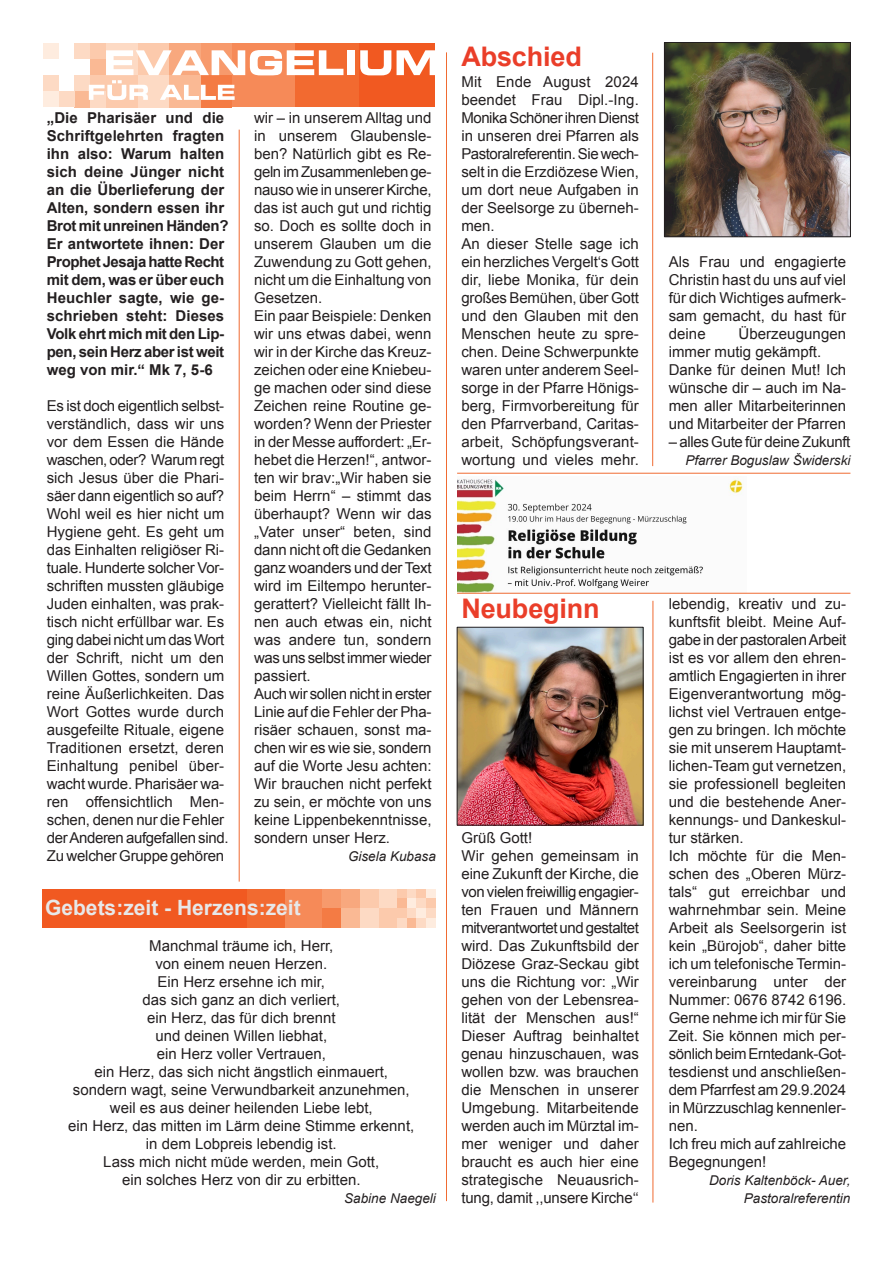
<style>
.page{position:relative;width:893px;height:1263px;background:#fff}
.page>*{position:absolute;margin:0;border:0;box-sizing:border-box;transform-origin:0 0}
.t1{font:700 27px "Arial";letter-spacing:-.005em;color:#ea3e29}
.t2{font:700 21px "Arial";color:#e7e8e9}
.t3{font:15px/18px "Arial";color:#231f20}
.t4{font:700 15px/18px "Arial";color:#231f20}
.t5{font:15px "Arial";letter-spacing:-.02em;color:#231f20}
.t6{font:italic 13.5px/18px "Arial";color:#231f20;text-align:right}
</style>
<div class="page">
<div style="left:43px;top:889px;width:204px;height:38px;background:#f15921"></div>
<div style="left:284px;top:889px;width:38px;height:38px;background:#f68a58"></div>
<div style="left:322px;top:889px;width:19px;height:19px;background:#f79a6c"></div>
<div style="left:322px;top:908px;width:19px;height:19px;background:#f47b44"></div>
<div style="left:341px;top:889px;width:19px;height:19px;background:#f8a87e"></div>
<div style="left:341px;top:908px;width:19px;height:19px;background:#fab994"></div>
<div style="left:360px;top:889px;width:19px;height:19px;background:#fccaac"></div>
<div style="left:360px;top:908px;width:19px;height:19px;background:#fddac4"></div>
<div style="left:379px;top:889px;width:19px;height:19px;background:#fddac4"></div>
<div style="left:379px;top:908px;width:19px;height:19px;background:#fccaac"></div>
<div style="left:398px;top:889px;width:9px;height:9px;background:#fccaac"></div>
<div style="left:398px;top:898px;width:9px;height:10px;background:#fab994"></div>
<div style="left:407px;top:889px;width:10px;height:9px;background:#fddac4"></div>
<div style="left:407px;top:898px;width:10px;height:10px;background:#feecdf"></div>
<div style="left:417px;top:889px;width:9px;height:9px;background:#fccaac"></div>
<div style="left:417px;top:898px;width:9px;height:10px;background:#fddac4"></div>
<div style="left:426px;top:889px;width:9px;height:9px;background:#feecdf"></div>
<div style="left:426px;top:898px;width:9px;height:10px;background:#fccaac"></div>
<div style="left:398px;top:908px;width:9px;height:10px;background:#fccaac"></div>
<div style="left:398px;top:918px;width:9px;height:9px;background:#fddac4"></div>
<div style="left:407px;top:908px;width:10px;height:10px;background:#fddac4"></div>
<div style="left:407px;top:918px;width:10px;height:9px;background:#fab994"></div>
<div style="left:417px;top:908px;width:9px;height:10px;background:#feecdf"></div>
<div style="left:417px;top:918px;width:9px;height:9px;background:#fddac4"></div>
<div style="left:426px;top:908px;width:9px;height:10px;background:#fddac4"></div>
<div style="left:426px;top:918px;width:9px;height:9px;background:#feecdf"></div>
<div style="left:247px;top:889px;width:37px;height:38px;background:#f26a30"></div>
<hr style="left:446px;top:52px;width:1px;height:1149px;background:#f06b32">
<hr style="left:239px;top:130px;width:1px;height:751px;background:#f06b32">
<hr style="left:652px;top:53px;width:1px;height:413px;background:#f06b32">
<hr style="left:653px;top:601px;width:1px;height:601px;background:#f06b32">
<div style="left:358px;top:44px;width:77px;height:63px;background:#f15921"></div>
<div style="left:232px;top:44px;width:63px;height:63px;background:#f68a58"></div>
<div style="left:201px;top:44px;width:31px;height:31px;background:#f79a6c"></div>
<div style="left:201px;top:75px;width:31px;height:32px;background:#f47b44"></div>
<div style="left:169px;top:44px;width:32px;height:31px;background:#f8a87e"></div>
<div style="left:169px;top:75px;width:32px;height:32px;background:#fab994"></div>
<div style="left:138px;top:44px;width:31px;height:31px;background:#fccaac"></div>
<div style="left:138px;top:75px;width:31px;height:32px;background:#fddac4"></div>
<div style="left:106px;top:44px;width:32px;height:31px;background:#fddac4"></div>
<div style="left:106px;top:75px;width:32px;height:32px;background:#fccaac"></div>
<div style="left:90px;top:44px;width:16px;height:15px;background:#fccaac"></div>
<div style="left:74px;top:44px;width:16px;height:15px;background:#fddac4"></div>
<div style="left:43px;top:44px;width:16px;height:15px;background:#feecdf"></div>
<div style="left:90px;top:91px;width:16px;height:16px;background:#fddac4"></div>
<div style="left:74px;top:75px;width:16px;height:16px;background:#fddac4"></div>
<div style="left:74px;top:91px;width:16px;height:16px;background:#fab994"></div>
<div style="left:59px;top:91px;width:15px;height:16px;background:#fddac4"></div>
<div style="left:43px;top:75px;width:16px;height:16px;background:#fddac4"></div>
<div style="left:43px;top:91px;width:16px;height:16px;background:#feecdf"></div>
<div style="left:295px;top:44px;width:63px;height:63px;background:#f26a30"></div>
<svg style="left:89px;top:50px;width:254px;height:50px"></svg>
<div style="left:347px;top:50px;width:8px;height:25px;background:#fff"></div>
<svg style="left:360px;top:50px;width:31px;height:25px"></svg>
<svg style="left:397px;top:50px;width:38px;height:25px"></svg>
<img style="left:666px;top:44px;width:183px;height:191px">
<div style="left:664px;top:42px;width:187px;height:195px;border:1px solid #231f20"></div>
<img style="left:459px;top:629px;width:182px;height:194px">
<div style="left:457px;top:627px;width:186px;height:198px;border:1px solid #231f20"></div>
<img style="left:457px;top:476px;width:289px;height:117px">
<hr style="left:457px;top:473px;width:393px;height:1px;background:#f06b32">
<hr style="left:457px;top:593px;width:393px;height:1px;background:#f06b32">
<p class="t4" style="left:47px;top:110px;width:183px">„Die Pharisäer und die<br>Schriftgelehrten fragten ihn also: Warum halten sich deine Jünger nicht an die Überlieferung der<br>Alten, sondern essen ihr<br>Brot mit unreinen Händen?<br>Er antwortete ihnen: Der<br>Prophet Jesaja hatte Recht mit dem, was er über euch<br>Heuchler sagte, wie ge&shy;schrieben steht: Dieses<br>Volk ehrt mich mit den Lip&shy;pen, sein Herz aber ist weit weg von mir.“ Mk 7, 5-6</p>
<p class="t3" style="left:47px;top:398px;width:183px">Es ist doch eigentlich selbst&shy;verständlich, dass wir uns vor dem Essen die Hände waschen, oder? Warum regt sich Jesus über die Phari&shy;säer dann eigentlich so auf?<br>Wohl weil es hier nicht um<br>Hygiene geht. Es geht um das Einhalten religiöser Ri&shy;tuale. Hunderte solcher Vor&shy;schriften mussten gläubige<br>Juden einhalten, was prak&shy;tisch nicht erfüllbar war. Es ging dabei nicht um das Wort der Schrift, nicht um den<br>Willen Gottes, sondern um reine Äußerlichkeiten. Das<br>Wort Gottes wurde durch ausgefeilte Rituale, eigene<br>Traditionen ersetzt, deren<br>Einhaltung penibel über&shy;wacht wurde. Pharisäer wa&shy;ren offensichtlich Men&shy;schen, denen nur die Fehler der Anderen aufgefallen sind.<br>Zu welcher Gruppe gehören</p>
<p class="t3" style="left:254px;top:110px;width:179px">wir – in unserem Alltag und in unserem Glaubensle&shy;ben? Natürlich gibt es Re&shy;geln im Zusammenleben ge&shy;nauso wie in unserer Kirche, das ist auch gut und richtig so. Doch es sollte doch in unserem Glauben um die<br>Zuwendung zu Gott gehen, nicht um die Einhaltung von<br>Gesetzen.<br>Ein paar Beispiele: Denken wir uns etwas dabei, wenn wir in der Kirche das Kreuz&shy;zeichen oder eine Kniebeu&shy;ge machen oder sind diese<br>Zeichen reine Routine ge&shy;worden? Wenn der Priester in der Messe auffordert: „Er&shy;hebet die Herzen!“, antwor&shy;ten wir brav:„Wir haben sie beim Herrn“ – stimmt das überhaupt? Wenn wir das „Vater unser“ beten, sind dann nicht oft die Gedanken ganz woanders und der Text wird im Eiltempo herunter&shy;gerattert? Vielleicht fällt Ih&shy;nen auch etwas ein, nicht was andere tun, sondern was uns selbst immer wieder passiert.<br>Auch wir sollen nicht in erster<br>Linie auf die Fehler der Pha&shy;risäer schauen, sonst ma&shy;chen wir es wie sie, sondern auf die Worte Jesu achten:<br>Wir brauchen nicht perfekt zu sein, er möchte von uns keine Lippenbekenntnisse, sondern unser Herz.</p>
<p class="t6" style="left:348px;top:848px;width:89px">Gisela Kubasa</p>
<h2 class="t2" style="left:45px;top:900px;width:257px">Gebets:zeit - Herzens:zeit</h2>
<p class="t3" style="left:68px;top:938px;width:347px;text-align:center">Manchmal träume ich, Herr,<br>von einem neuen Herzen.<br>Ein Herz ersehne ich mir,<br>das sich ganz an dich verliert,<br>ein Herz, das für dich brennt<br>und deinen Willen liebhat,<br>ein Herz voller Vertrauen,<br>ein Herz, das sich nicht ängstlich einmauert, sondern wagt, seine Verwundbarkeit anzunehmen, weil es aus deiner heilenden Liebe lebt,<br>ein Herz, das mitten im Lärm deine Stimme erkennt, in dem Lobpreis lebendig ist.<br>Lass mich nicht müde werden, mein Gott,<br>ein solches Herz von dir zu erbitten.</p>
<p class="t6" style="left:344px;top:1190px;width:93px">Sabine Naegeli</p>
<h1 class="t1" style="left:461px;top:46px;width:122px">Abschied</h1>
<p class="t3" style="left:461px;top:74px;width:179px">Mit Ende August 2024 beendet Frau Dipl.-Ing.<br>Monika Schöner ihren Dienst in unseren drei Pfarren als<br>Pastoralreferentin. Sie wech&shy;selt in die Erzdiözese Wien, um dort neue Aufgaben in der Seelsorge zu überneh&shy;men.<br>An dieser Stelle sage ich ein herzliches Vergelt‘s Gott dir, liebe Monika, für dein großes Bemühen, über Gott und den Glauben mit den<br>Menschen heute zu spre&shy;chen. Deine Schwerpunkte waren unter anderem Seel&shy;sorge in der Pfarre Hönigs&shy;berg, Firmvorbereitung für den Pfarrverband, Caritas&shy;arbeit, Schöpfungsverant&shy;wortung und vieles mehr.</p>
<h1 class="t1" style="left:461px;top:598px;width:140px">Neubeginn</h1>
<p class="t3" style="left:461px;top:830px;width:179px">Grüß Gott!<br>Wir gehen gemeinsam in eine Zukunft der Kirche, die von vielen freiwillig engagier&shy;ten Frauen und Männern mitverantwortet und gestaltet wird. Das Zukunftsbild der<br>Diözese Graz-Seckau gibt uns die Richtung vor: „Wir gehen von der Lebensrea&shy;lität der Menschen aus!“<br>Dieser Auftrag beinhaltet genau hinzuschauen, was wollen bzw. was brauchen die Menschen in unserer<br>Umgebung. Mitarbeitende werden auch im Mürztal im&shy;mer weniger und daher braucht es auch hier eine strategische Neuausrich&shy;tung, damit ,,unsere Kirche‘‘</p>
<p class="t3" style="left:669px;top:254px;width:179px;text-align:justify">Als Frau und engagierte Christin hast du uns auf viel für dich Wichtiges aufmerk&shy;sam gemacht, du hast für deine</p>
<p class="t3" style="left:669px;top:326px;width:179px;text-indent:70px">Überzeugungen immer mutig gekämpft.<br>Danke für deinen Mut! Ich wünsche dir – auch im Na&shy;men aller Mitarbeiterinnen und Mitarbeiter der Pfarren</p>
<p class="t5" style="left:669px;top:436px;width:183px">– alles Gute für deine Zukunft</p>
<p class="t6" style="left:685px;top:452px;width:167px">Pfarrer Boguslaw Šwiderski</p>
<p class="t3" style="left:669px;top:596px;width:179px">lebendig, kreativ und zu&shy;kunftsfit bleibt. Meine Auf&shy;gabe in der pastoralen Arbeit ist es vor allem den ehren&shy;amtlich Engagierten in ihrer<br>Eigenverantwortung mög&shy;lichst viel Vertrauen entge&shy;gen zu bringen. Ich möchte sie mit unserem Hauptamt&shy;lichen-Team gut vernetzen, sie professionell begleiten und die bestehende Aner&shy;kennungs- und Dankeskul&shy;tur stärken.<br>Ich möchte für die Men&shy;schen des „Oberen Mürz&shy;tals“ gut erreichbar und wahrnehmbar sein. Meine<br>Arbeit als Seelsorgerin ist kein „Bürojob“, daher bitte ich um telefonische Termin&shy;vereinbarung unter der<br>Nummer: 0676 8742 6196.<br>Gerne nehme ich mir für Sie<br>Zeit. Sie können mich per&shy;sönlich beim Erntedank-Got&shy;tesdienst und anschließen&shy;dem Pfarrfest am 29.9.2024 in Mürzzuschlag kennenler&shy;nen.<br>Ich freu mich auf zahlreiche<br>Begegnungen!</p>
<p class="t6" style="left:709px;top:1172px;width:143px">Doris Kaltenböck- Auer,<br>Pastoralreferentin</p>
</div>
